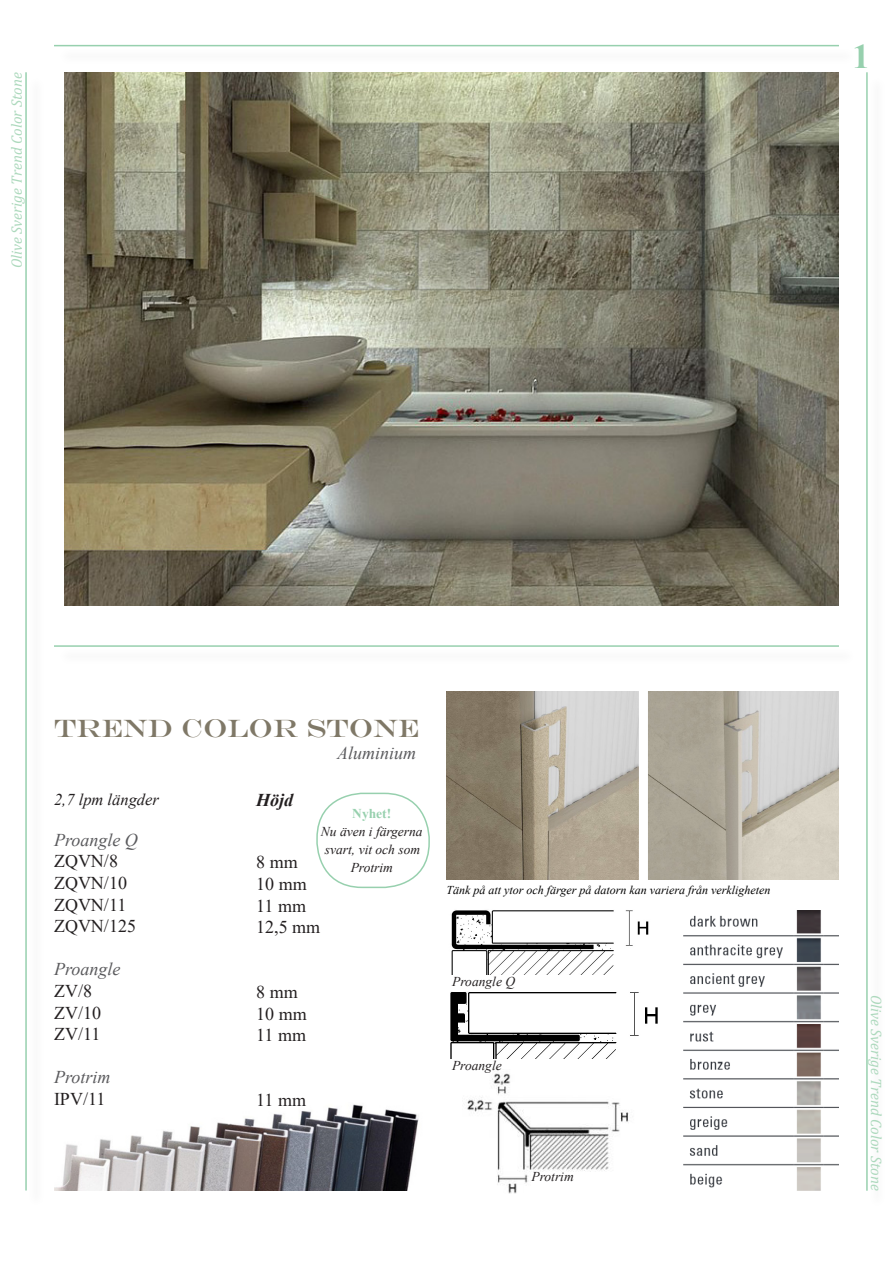
<style>
.page{position:relative;width:893px;height:1263px;background:#fff}
.page>*{position:absolute;margin:0;border:0;box-sizing:border-box;transform-origin:0 0}
.t1{font:700 34.5px "Times New Roman";color:#97d0ae}
.t2{font:25.5px "Engravers";color:#7f7867}
.t3{font:18px "Times New Roman";color:#231f20}
.t4{font:italic 18px "Times New Roman";color:#5a5a5d}
.t5{font:italic 700 18px "Times New Roman";color:#231f20}
.t6{font:italic 16.5px "Times New Roman";color:#231f20}
.t7{font:italic 15px "Cambria";color:#add9bd}
.t8{font:italic 13.5px/18px "Times New Roman";color:#231f20;text-align:center}
.t9{font:700 13.5px "Times New Roman";color:#97d0ae}
.t10{font:italic 12px "Times New Roman";color:#000}
</style>
<div class="page">
<img style="left:54px;top:1104px;width:365px;height:86px">
<hr style="left:54px;top:645px;width:785px;height:2px;background:#97d0ae">
<hr style="left:54px;top:45px;width:785px;height:1px;background:#97d0ae">
<hr style="left:25px;top:72px;width:2px;height:1118px;background:#97d0ae">
<hr style="left:866px;top:72px;width:2px;height:1119px;background:#97d0ae">
<img style="left:64px;top:72px;width:775px;height:534px">
<img style="left:451px;top:910px;width:198px;height:64px">
<img style="left:450px;top:992px;width:208px;height:66px">
<img style="left:467px;top:1073px;width:162px;height:121px">
<img style="left:446px;top:691px;width:393px;height:188px">
<img style="left:683px;top:910px;width:156px;height:281px">
<div style="left:316px;top:793px;width:114px;height:95px;border:2px solid #97d0ae;border-radius:45px"></div>
<p class="t7" style="left:6px;top:268px;width:197px;rotate:-90deg">Olive Sverige Trend Color Stone</p>
<p class="t1" style="left:853px;top:31px;width:19px">1</p>
<p class="t2" style="left:54px;top:714px;width:367px">TREND COLOR STONE</p>
<p class="t4" style="left:337px;top:741px;width:81px">Aluminium</p>
<p class="t6" style="left:54px;top:788px;width:106px">2,7 lpm längder</p>
<p class="t4" style="left:54px;top:827px;width:85px">Proangle Q</p>
<p class="t3" style="left:54px;top:849px;width:65px">ZQVN/8</p>
<p class="t3" style="left:54px;top:870px;width:74px">ZQVN/10</p>
<p class="t3" style="left:54px;top:892px;width:74px">ZQVN/11</p>
<p class="t3" style="left:54px;top:913px;width:83px">ZQVN/125</p>
<p class="t4" style="left:54px;top:957px;width:68px">Proangle</p>
<p class="t3" style="left:54px;top:978px;width:39px">ZV/8</p>
<p class="t3" style="left:54px;top:1000px;width:48px">ZV/10</p>
<p class="t3" style="left:54px;top:1021px;width:48px">ZV/11</p>
<p class="t4" style="left:54px;top:1065px;width:58px">Protrim</p>
<p class="t3" style="left:54px;top:1086px;width:53px">IPV/11</p>
<p class="t5" style="left:256px;top:787px;width:39px">Höjd</p>
<p class="t9" style="left:352px;top:804px;width:40px">Nyhet!</p>
<p class="t8" style="left:321px;top:822px;width:103px">Nu även i färgerna svart, vit och som<br>Protrim</p>
<p class="t3" style="left:256px;top:850px;width:43px">8 mm</p>
<p class="t3" style="left:256px;top:871px;width:52px">10 mm</p>
<p class="t3" style="left:256px;top:893px;width:51px">11 mm</p>
<p class="t3" style="left:256px;top:914px;width:66px">12,5 mm</p>
<p class="t3" style="left:256px;top:979px;width:43px">8 mm</p>
<p class="t3" style="left:256px;top:1001px;width:52px">10 mm</p>
<p class="t3" style="left:256px;top:1022px;width:51px">11 mm</p>
<p class="t3" style="left:256px;top:1087px;width:51px">11 mm</p>
<p class="t10" style="left:446px;top:882px;width:325px">Tänk på att ytor och färger på datorn kan variera från verkligheten</p>
<p class="t8" style="left:452px;top:972px;width:64px">Proangle Q</p>
<p class="t8" style="left:452px;top:1056px;width:51px">Proangle</p>
<p class="t8" style="left:531px;top:1167px;width:44px">Protrim</p>
<p class="t7" style="left:887px;top:994px;width:197px;rotate:90deg">Olive Sverige Trend Color Stone</p>
</div>
